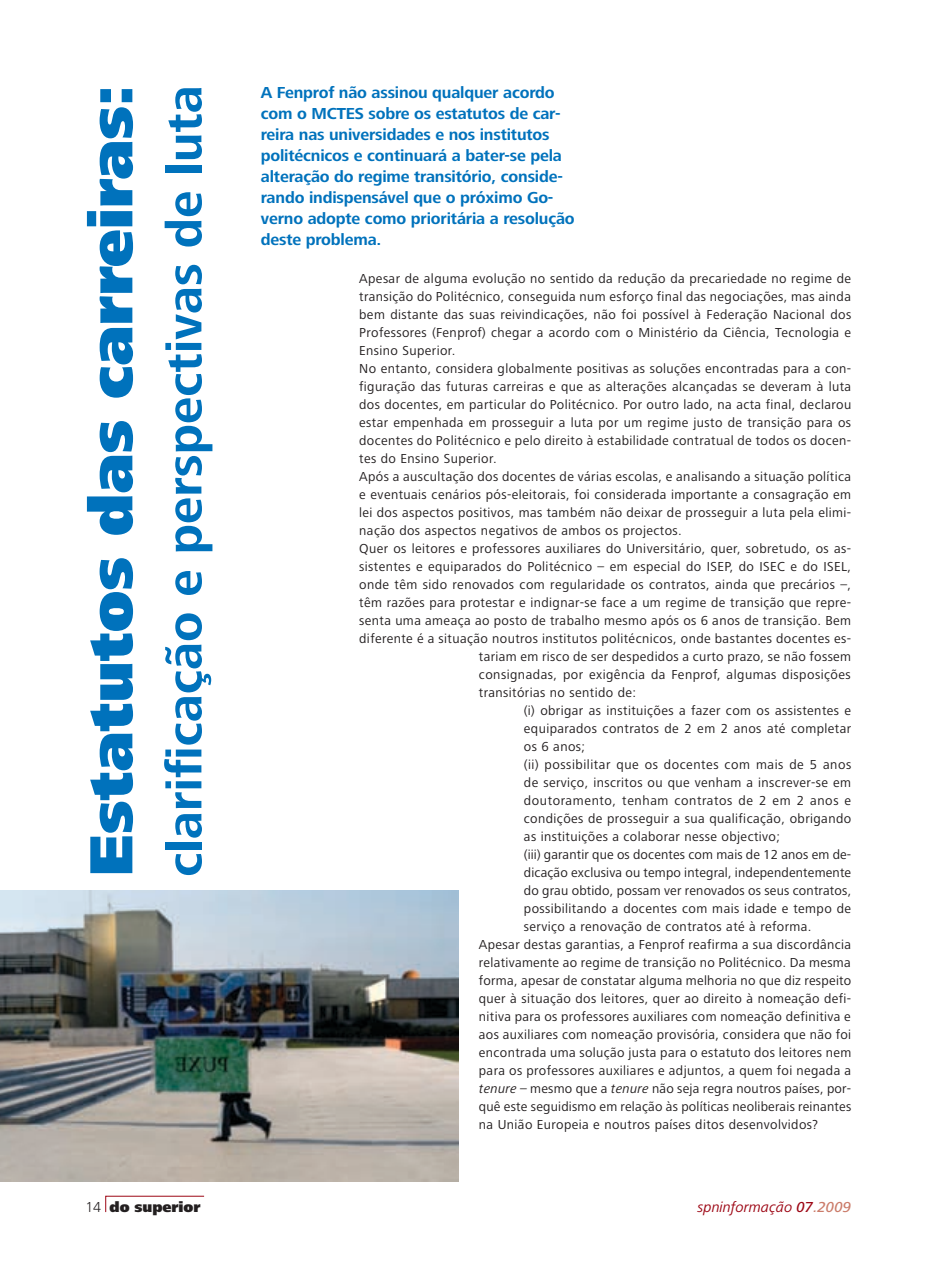
<style>
.page{position:relative;width:935px;height:1275px;background:#fff}
.page>*{position:absolute;margin:0;border:0;box-sizing:border-box;transform-origin:0 0}
.t1{font:900 63px "Frutiger Next LT";color:#0072bc}
.t2{font:700 51px "Frutiger Next LT";color:#0072bc}
.t3{font:700 16.5px/21px "Frutiger Next LT";letter-spacing:-.01em;color:#0072bc}
.t4{font:italic 15px "Frutiger Next LT";color:#9d0715}
.t5{font:900 15px "Frutiger Next LT";color:#231f20}
.t6{font:13.5px "Frutiger Next LT";letter-spacing:.03em;color:#231f20}
.t7{font:13.5px "Frutiger Next LT";letter-spacing:.01em;color:#231f20}
.s1{font-style:italic}
.s2{font-weight:300}
.s3{font-weight:500}
.s4{font-weight:500;color:#cb7c6a}
</style>
<div class="page">
<svg style="left:105px;top:1195px;width:100px;height:18px"></svg>
<img style="left:0;top:890px;width:458px;height:291px">
<p class="t1" style="left:75px;top:877px;width:793px;rotate:-90deg">Estatutos das carreiras:</p>
<p class="t2" style="left:156px;top:877px;width:793px;rotate:-90deg">clarificação e perspectivas de luta</p>
<p class="t3" style="left:261px;top:82px;width:315px">A Fenprof não assinou qualquer acordo com o MCTES sobre os estatutos de car&shy;reira nas universidades e nos institutos politécnicos e continuará a bater-se pela alteração do regime transitório, conside&shy;rando indispensável que o próximo Go&shy;verno adopte como prioritária a resolução deste problema.</p>
<p class="t6" style="left:359px;top:271px;width:493px">Apesar de alguma evolução no sentido da redução da precariedade no regime de</p>
<p class="t6" style="left:359px;top:289px;width:493px">transição do Politécnico, conseguida num esforço final das negociações, mas ainda</p>
<p class="t6" style="left:359px;top:307px;width:493px">bem distante das suas reivindicações, não foi possível à Federação Nacional dos</p>
<p class="t6" style="left:359px;top:325px;width:493px">Professores (Fenprof) chegar a acordo com o Ministério da Ciência, Tecnologia e</p>
<p class="t6" style="left:359px;top:343px;width:98px">Ensino Superior.</p>
<p class="t6" style="left:359px;top:361px;width:493px">No entanto, considera globalmente positivas as soluções encontradas para a con-</p>
<p class="t6" style="left:359px;top:379px;width:493px">figuração das futuras carreiras e que as alterações alcançadas se deveram à luta</p>
<p class="t6" style="left:359px;top:397px;width:493px">dos docentes, em particular do Politécnico. Por outro lado, na acta final, declarou</p>
<p class="t6" style="left:359px;top:415px;width:493px">estar empenhada em prosseguir a luta por um regime justo de transição para os</p>
<p class="t6" style="left:359px;top:433px;width:493px">docentes do Politécnico e pelo direito à estabilidade contratual de todos os docen-</p>
<p class="t6" style="left:359px;top:451px;width:139px">tes do Ensino Superior.</p>
<p class="t6" style="left:359px;top:469px;width:493px">Após a auscultação dos docentes de várias escolas, e analisando a situação política</p>
<p class="t6" style="left:359px;top:487px;width:493px">e eventuais cenários pós-eleitorais, foi considerada importante a consagração em</p>
<p class="t6" style="left:359px;top:505px;width:493px">lei dos aspectos positivos, mas também não deixar de prosseguir a luta pela elimi-</p>
<p class="t6" style="left:359px;top:523px;width:324px">nação dos aspectos negativos de ambos os projectos.</p>
<p class="t6" style="left:359px;top:541px;width:493px">Quer os leitores e professores auxiliares do Universitário, quer, sobretudo, os as-</p>
<p class="t6" style="left:359px;top:559px;width:493px">sistentes e equiparados do Politécnico – em especial do ISEP, do ISEC e do ISEL,</p>
<p class="t6" style="left:359px;top:577px;width:493px">onde têm sido renovados com regularidade os contratos, ainda que precários –,</p>
<p class="t6" style="left:359px;top:595px;width:493px">têm razões para protestar e indignar-se face a um regime de transição que repre-</p>
<p class="t6" style="left:359px;top:613px;width:493px">senta uma ameaça ao posto de trabalho mesmo após os 6 anos de transição. Bem</p>
<p class="t6" style="left:359px;top:631px;width:493px">diferente é a situação noutros institutos politécnicos, onde bastantes docentes es-</p>
<p class="t6" style="left:479px;top:649px;width:374px">tariam em risco de ser despedidos a curto prazo, se não fossem</p>
<p class="t6" style="left:479px;top:667px;width:373px">consignadas, por exigência da Fenprof, algumas disposições</p>
<p class="t6" style="left:479px;top:685px;width:159px">transitórias no sentido de:</p>
<p class="t6" style="left:524px;top:703px;width:329px">(i) obrigar as instituições a fazer com os assistentes e</p>
<p class="t6" style="left:524px;top:721px;width:329px">equiparados contratos de 2 em 2 anos até completar</p>
<p class="t6" style="left:524px;top:739px;width:63px">os 6 anos;</p>
<p class="t6" style="left:524px;top:757px;width:329px">(ii) possibilitar que os docentes com mais de 5 anos</p>
<p class="t6" style="left:524px;top:775px;width:329px">de serviço, inscritos ou que venham a inscrever-se em</p>
<p class="t6" style="left:524px;top:793px;width:329px">doutoramento, tenham contratos de 2 em 2 anos e</p>
<p class="t6" style="left:524px;top:811px;width:329px">condições de prosseguir a sua qualificação, obrigando</p>
<p class="t6" style="left:524px;top:829px;width:258px">as instituições a colaborar nesse objectivo;</p>
<p class="t7" style="left:524px;top:847px;width:329px">(iii) garantir que os docentes com mais de 12 anos em de-</p>
<p class="t7" style="left:524px;top:865px;width:329px">dicação exclusiva ou tempo integral, independentemente</p>
<p class="t6" style="left:524px;top:883px;width:329px">do grau obtido, possam ver renovados os seus contratos,</p>
<p class="t6" style="left:524px;top:901px;width:329px">possibilitando a docentes com mais idade e tempo de</p>
<p class="t6" style="left:524px;top:919px;width:289px">serviço a renovação de contratos até à reforma.</p>
<p class="t6" style="left:479px;top:937px;width:374px">Apesar destas garantias, a Fenprof reafirma a sua discordância</p>
<p class="t6" style="left:479px;top:955px;width:373px">relativamente ao regime de transição no Politécnico. Da mesma</p>
<p class="t6" style="left:479px;top:973px;width:374px">forma, apesar de constatar alguma melhoria no que diz respeito</p>
<p class="t6" style="left:479px;top:991px;width:374px">quer à situação dos leitores, quer ao direito à nomeação defi-</p>
<p class="t6" style="left:479px;top:1009px;width:373px">nitiva para os professores auxiliares com nomeação definitiva e</p>
<p class="t6" style="left:479px;top:1027px;width:374px">aos auxiliares com nomeação provisória, considera que não foi</p>
<p class="t6" style="left:479px;top:1045px;width:374px">encontrada uma solução justa para o estatuto dos leitores nem</p>
<p class="t6" style="left:479px;top:1063px;width:374px">para os professores auxiliares e adjuntos, a quem foi negada a</p>
<p class="t6" style="left:479px;top:1081px;width:374px"><span class="s1">tenure</span> – mesmo que a <span class="s1">tenure</span> não seja regra noutros países, por-</p>
<p class="t6" style="left:479px;top:1099px;width:374px">quê este seguidismo em relação às políticas neoliberais reinantes</p>
<p class="t6" style="left:479px;top:1117px;width:340px">na União Europeia e noutros países ditos desenvolvidos?</p>
<p class="t5" style="left:85px;top:1199px;width:117px"><span class="s2">14</span> do superior</p>
<p class="t4" style="left:697px;top:1199px;width:155px">spninformação <span class="s3">07</span><span class="s4">.2009</span></p>
</div>
